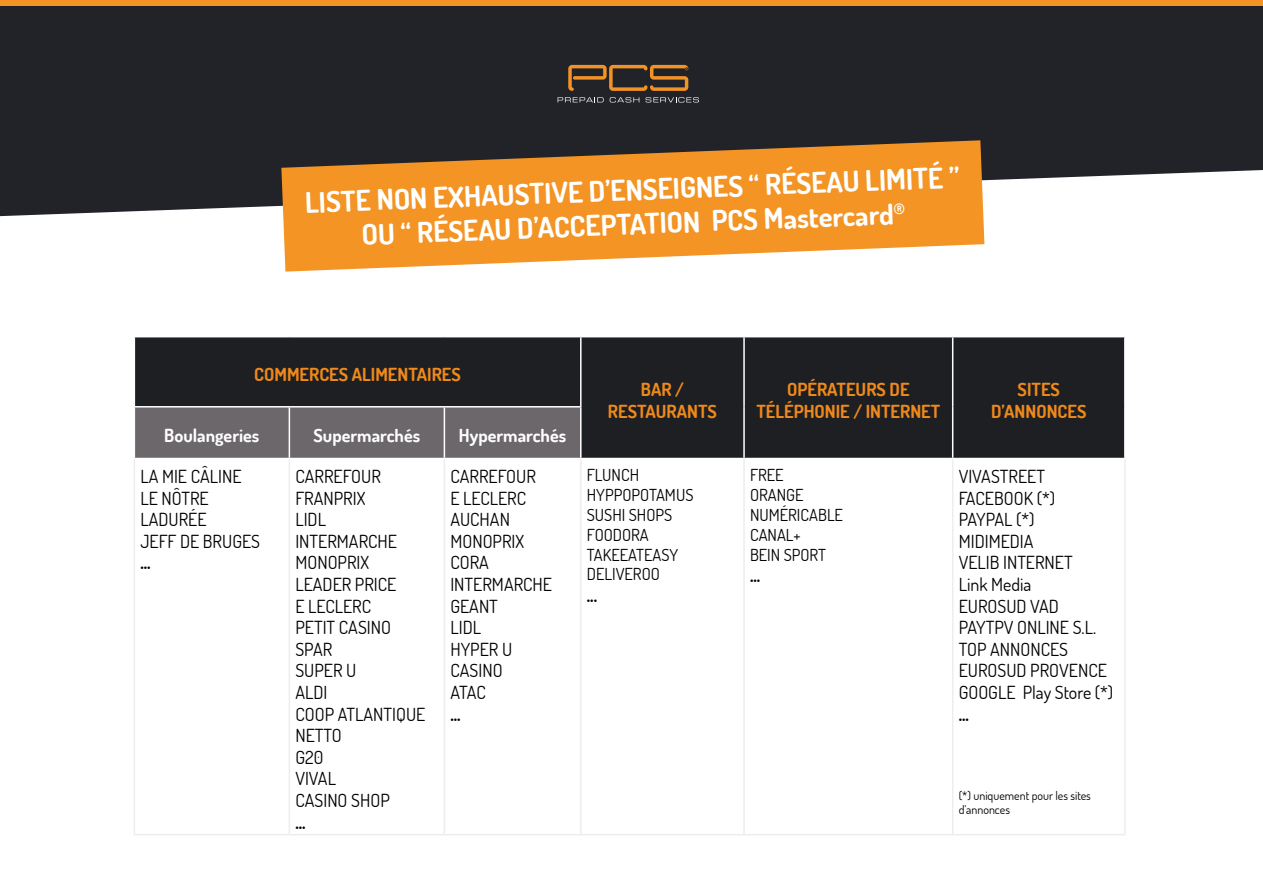
<style>
.page{position:relative;width:1263px;height:893px;background:#fff}
.page>*{position:absolute;margin:0;border:0;box-sizing:border-box;transform-origin:0 0}
.t1{font:700 28.5px/34.2px "Dosis";color:#fff;text-align:center}
.t2{font:18px/21.6px "Dosis";color:#000}
.t3{font:700 18px/21.6px "Dosis";color:#ef891a;text-align:center}
.t4{font:700 18px "Dosis";color:#fff}
.t5{font:700 18px "Dosis";color:#000}
.t6{font:16.5px/19.8px "Dosis";color:#000}
.t7{font:12px/14.4px "Dosis";color:#000}
</style>
<div class="page">
<div style="left:135px;top:337px;width:989px;height:121px;background:#1d1f23"></div>
<div style="left:135px;top:407px;width:445px;height:51px;background:#6b676b"></div>
<hr style="left:1124px;top:459px;width:2px;height:375px;background:#ededed">
<hr style="left:953px;top:834px;width:173px;height:1px;background:#ededed">
<hr style="left:134px;top:834px;width:155px;height:1px;background:#ededed">
<hr style="left:444px;top:834px;width:137px;height:1px;background:#ededed">
<hr style="left:444px;top:459px;width:1px;height:375px;background:#ededed">
<hr style="left:289px;top:834px;width:155px;height:1px;background:#ededed">
<hr style="left:134px;top:459px;width:1px;height:375px;background:#ededed">
<hr style="left:289px;top:459px;width:1px;height:375px;background:#ededed">
<hr style="left:580px;top:459px;width:1px;height:375px;background:#ededed">
<hr style="left:743px;top:459px;width:2px;height:375px;background:#ededed">
<hr style="left:952px;top:459px;width:1px;height:375px;background:#ededed">
<hr style="left:581px;top:834px;width:163px;height:1px;background:#ededed">
<hr style="left:744px;top:834px;width:209px;height:1px;background:#ededed">
<hr style="left:743px;top:337px;width:2px;height:70px;background:#fff">
<hr style="left:952px;top:337px;width:1px;height:70px;background:#fff">
<hr style="left:743px;top:407px;width:2px;height:51px;background:#fff">
<hr style="left:952px;top:407px;width:1px;height:51px;background:#fff">
<hr style="left:580px;top:337px;width:1px;height:69px;background:#fff">
<hr style="left:444px;top:407px;width:1px;height:51px;background:#fff">
<hr style="left:134px;top:406px;width:156px;height:1px;background:#fff">
<hr style="left:289px;top:407px;width:1px;height:51px;background:#fff">
<hr style="left:445px;top:406px;width:136px;height:1px;background:#fff">
<hr style="left:580px;top:407px;width:1px;height:51px;background:#fff">
<hr style="left:290px;top:406px;width:155px;height:1px;background:#fff">
<div style="left:0;top:5px;width:1263px;height:211px;background:#222328"></div>
<svg style="left:558px;top:97px;width:46px;height:5px"></svg>
<svg style="left:610px;top:97px;width:29px;height:5px"></svg>
<svg style="left:645px;top:97px;width:54px;height:5px"></svg>
<svg style="left:568px;top:65px;width:120px;height:26px;background:#6c4a27"></svg>
<div style="left:0;top:0;width:1263px;height:5px;background:#f39424"></div>
<svg style="left:281px;top:140px;width:703px;height:132px;background:#dd933c"></svg>
<h1 class="t1" style="left:304px;top:184px;width:656px;rotate:-2deg">LISTE NON EXHAUSTIVE D’ENSEIGNES “ RÉSEAU LIMITÉ ”<br>OU “ RÉSEAU D’ACCEPTATION PCS Mastercard<sup>®</sup></h1>
<p class="t3" style="left:254px;top:363px;width:208px">COMMERCES ALIMENTAIRES</p>
<p class="t4" style="left:164px;top:424px;width:97px">Boulangeries</p>
<p class="t4" style="left:314px;top:424px;width:108px">Supermarchés</p>
<p class="t4" style="left:459px;top:424px;width:109px">Hypermarchés</p>
<p class="t2" style="left:140px;top:465px;width:121px">LA MIE CÂLINE<br>LE NÔTRE<br>LADURÉE<br>JEFF DE BRUGES</p>
<p class="t5" style="left:140px;top:551px;width:12px">...</p>
<p class="t2" style="left:295px;top:465px;width:131px">CARREFOUR<br>FRANPRIX<br>LIDL<br>INTERMARCHE<br>MONOPRIX<br>LEADER PRICE<br>E LECLERC<br>PETIT CASINO<br>SPAR<br>SUPER U<br>ALDI<br>COOP ATLANTIQUE<br>NETTO<br>G20<br>VIVAL<br>CASINO SHOP</p>
<p class="t5" style="left:295px;top:810px;width:12px">...</p>
<p class="t2" style="left:450px;top:465px;width:103px">CARREFOUR<br>E LECLERC<br>AUCHAN<br>MONOPRIX<br>CORA<br>INTERMARCHE<br>GEANT<br>LIDL<br>HYPER U<br>CASINO<br>ATAC</p>
<p class="t5" style="left:450px;top:702px;width:12px">...</p>
<p class="t3" style="left:608px;top:378px;width:110px">BAR /<br>RESTAURANTS</p>
<p class="t3" style="left:756px;top:378px;width:185px">OPÉRATEURS DE<br>TÉLÉPHONIE / INTERNET</p>
<p class="t3" style="left:991px;top:378px;width:97px">SITES<br>D’ANNONCES</p>
<p class="t6" style="left:587px;top:465px;width:108px">FLUNCH<br>HYPPOPOTAMUS<br>SUSHI SHOPS<br>FOODORA<br>TAKEEATEASY<br>DELIVEROO</p>
<p class="t5" style="left:587px;top:584px;width:12px">...</p>
<p class="t6" style="left:750px;top:465px;width:94px">FREE<br>ORANGE<br>NUMÉRICABLE<br>CANAL+<br>BEIN SPORT</p>
<p class="t5" style="left:750px;top:564px;width:12px">...</p>
<p class="t2" style="left:959px;top:465px;width:156px">VIVASTREET<br>FACEBOOK (*)<br>PAYPAL (*)<br>MIDIMEDIA<br>VELIB INTERNET<br>Link Media<br>EUROSUD VAD<br>PAYTPV ONLINE S.L.<br>TOP ANNONCES<br>EUROSUD PROVENCE<br>GOOGLE Play Store (*)</p>
<p class="t5" style="left:959px;top:702px;width:12px">...</p>
<p class="t7" style="left:959px;top:788px;width:134px">(*) uniquement pour les sites d’annonces</p>
</div>
